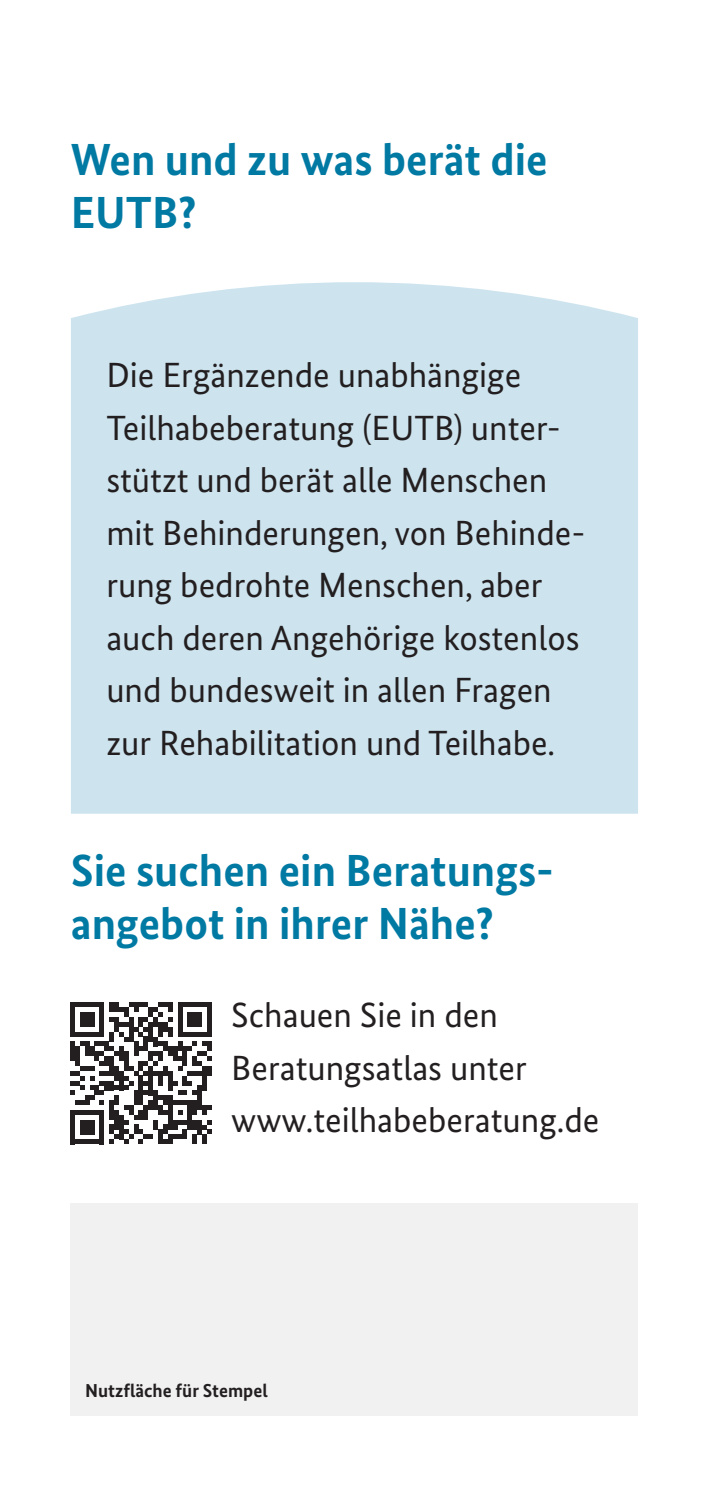
<style>
.page{position:relative;width:709px;height:1487px;background:#fff}
.page>*{position:absolute;margin:0;border:0;box-sizing:border-box;transform-origin:0 0}
.t1{font:700 45px/53.2px "Bundes Sans";color:#0079a3}
.t2{font:35px/52.5px "Bundes Sans";color:#231f20}
.t3{font:700 18.75px "Bundes Sans";color:#231f20}
</style>
<div class="page">
<div style="left:71px;top:282px;width:567px;height:532px;background:#cde4ef"></div>
<svg style="left:70px;top:1002px;width:142px;height:142px"></svg>
<div style="left:71px;top:1203px;width:567px;height:213px;background:#f1f1f2"></div>
<h2 class="t1" style="left:71px;top:133px;width:478px">Wen und zu was berät die<br>EUTB?</h2>
<p class="t2" style="left:106px;top:349px;width:480px">Die Ergänzende unabhängige<br>Teilhabeberatung (EUTB) unter&shy;stützt und berät alle Menschen mit Behinderungen, von Behinde&shy;rung bedrohte Menschen, aber auch deren Angehörige kostenlos und bundesweit in allen Fragen zur Rehabilitation und Teilhabe.</p>
<h2 class="t1" style="left:71px;top:843px;width:479px">Sie suchen ein Beratungs&shy;angebot in ihrer Nähe?</h2>
<p class="t2" style="left:231px;top:988px;width:370px">Schauen Sie in den<br>Beratungsatlas unter www.teilhabeberatung.de</p>
<p class="t3" style="left:85px;top:1379px;width:184px">Nutzfläche für Stempel</p>
</div>
